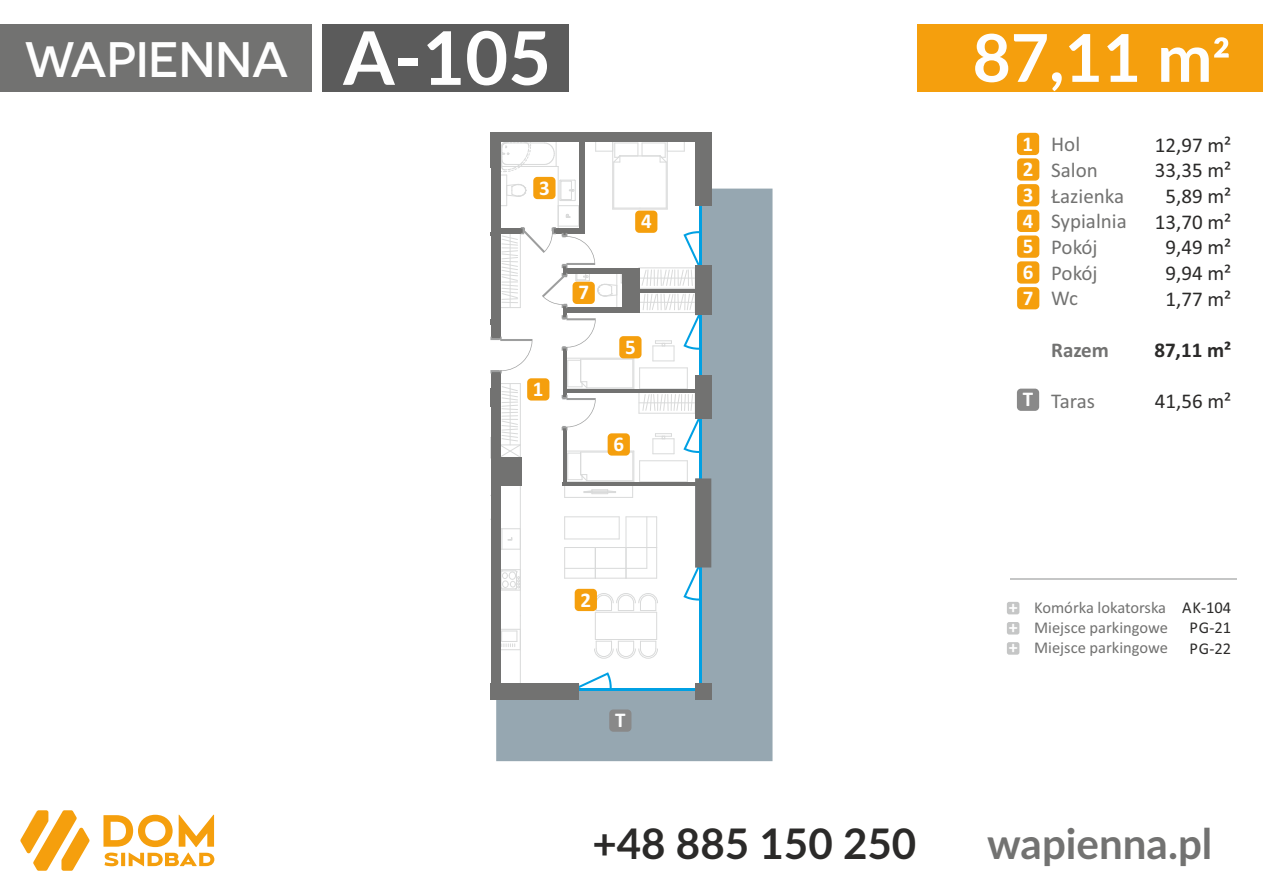
<style>
.page{position:relative;width:1263px;height:893px;background:#fff}
.page>*{position:absolute;margin:0;border:0;box-sizing:border-box;transform-origin:0 0}
.t1{font:700 73.95px "Lato";color:#fefefe}
.t2{font:700 66px "Lato";color:#fefefe}
.t3{font:500 49.8px "Novecentosanswide";color:#fefefe}
.t4{font:700 42.15px "Lato";color:#2b2a29}
.t5{font:700 42.15px "Lato";color:#727271}
.t6{font:21px/25.7px "Calibri";color:#2b2a29;text-align:center}
.t7{font:21px/25.7px "Calibri";color:#727271}
.t8{font:700 21px/25.7px "Calibri";color:#fefefe;text-align:justify}
.t9{font:700 21px "Calibri";color:#2b2a29}
.t10{font:700 21px "Calibri";color:#727271}
.t11{font:700 17.85px/20.1px "Calibri";color:#fefefe;text-align:justify}
.t12{font:16.5px/20.1px "Calibri";color:#727271;text-align:justify}
.t13{font:16.5px/20.1px "Calibri";color:#2b2a29;text-align:center}
.s1{font-size:54px}
</style>
<div class="page">
<div style="left:322px;top:24px;width:247px;height:68px;background:#5b5b5b"></div>
<div style="left:0;top:24px;width:312px;height:68px;background:#727271"></div>
<svg style="left:20px;top:810px;width:194px;height:61px"></svg>
<div style="left:917px;top:24px;width:346px;height:68px;background:#f59f0d"></div>
<hr style="left:1010px;top:578px;width:227px;height:2px;background:#c5c6c6">
<svg style="left:496px;top:189px;width:276px;height:572px;background:#9eaeb7"></svg>
<hr style="left:566px;top:688px;width:134px;height:2px;background:#00a0e3">
<hr style="left:699px;top:561px;width:2px;height:129px;background:#00a0e3">
<svg style="left:577px;top:672px;width:35px;height:16px"></svg>
<hr style="left:520px;top:616px;width:1px;height:68px;background:#d9dada">
<div style="left:497px;top:132px;width:206px;height:9px;background:#727271"></div>
<div style="left:491px;top:372px;width:10px;height:319px;background:#727271"></div>
<div style="left:490px;top:684px;width:89px;height:16px;background:#727271"></div>
<div style="left:695px;top:684px;width:16px;height:16px;background:#727271"></div>
<div style="left:695px;top:132px;width:16px;height:74px;background:#727271"></div>
<svg style="left:490px;top:133px;width:221px;height:526px"></svg>
<div style="left:1017px;top:133px;width:22px;height:22px;background:#f59f0d;border-radius:4px"></div>
<div style="left:1017px;top:158px;width:22px;height:23px;background:#f59f0d;border-radius:4px"></div>
<div style="left:1017px;top:184px;width:22px;height:22px;background:#f59f0d;border-radius:4px"></div>
<div style="left:1017px;top:210px;width:22px;height:22px;background:#f59f0d;border-radius:4px"></div>
<div style="left:1017px;top:235px;width:22px;height:23px;background:#f59f0d;border-radius:4px"></div>
<div style="left:1017px;top:389px;width:22px;height:22px;background:#898989;border-radius:4px"></div>
<div style="left:1017px;top:261px;width:22px;height:23px;background:#f59f0d;border-radius:4px"></div>
<div style="left:1017px;top:287px;width:22px;height:22px;background:#f59f0d;border-radius:4px"></div>
<div style="left:527px;top:378px;width:22px;height:23px;background:#f59f0d;border-radius:4px"></div>
<div style="left:575px;top:589px;width:22px;height:22px;background:#f59f0d;border-radius:4px"></div>
<div style="left:533px;top:177px;width:22px;height:22px;background:#f59f0d;border-radius:4px"></div>
<div style="left:635px;top:211px;width:22px;height:22px;background:#f59f0d;border-radius:4px"></div>
<div style="left:619px;top:336px;width:22px;height:22px;background:#f59f0d;border-radius:4px"></div>
<div style="left:609px;top:709px;width:22px;height:23px;background:#898989;border-radius:4px"></div>
<div style="left:608px;top:433px;width:22px;height:23px;background:#f59f0d;border-radius:4px"></div>
<div style="left:572px;top:282px;width:23px;height:22px;background:#f59f0d;border-radius:4px"></div>
<div style="left:1007px;top:602px;width:12px;height:12px;background:#c5c6c6;border-radius:2px"></div>
<div style="left:1007px;top:622px;width:12px;height:12px;background:#c5c6c6;border-radius:2px"></div>
<div style="left:1007px;top:642px;width:12px;height:13px;background:#c5c6c6;border-radius:2px"></div>
<h3 class="t3" style="left:25px;top:36px;width:266px">WAPIENNA</h3>
<h1 class="t1" style="left:343px;top:25px;width:209px">A-105</h1>
<h2 class="t2" style="left:972px;top:29px;width:259px">87,11 m<span class="s1">²</span></h2>
<p class="t8" style="left:539px;top:177px;width:12px">3</p>
<p class="t8" style="left:533px;top:378px;width:12px">1</p>
<p class="t8" style="left:578px;top:281px;width:12px">7</p>
<p class="t8" style="left:641px;top:210px;width:12px">4</p>
<p class="t8" style="left:625px;top:336px;width:12px">5</p>
<p class="t8" style="left:613px;top:433px;width:12px">6</p>
<p class="t8" style="left:1022px;top:133px;width:13px">1<br>2<br>3<br>4<br>5</p>
<p class="t8" style="left:1023px;top:261px;width:12px">6<br>7</p>
<p class="t8" style="left:1023px;top:388px;width:12px">T</p>
<p class="t7" style="left:1051px;top:133px;width:77px">Hol<br>Salon<br>Łazienka<br>Sypialnia<br>Pokój<br>Pokój<br>Wc</p>
<p class="t10" style="left:1051px;top:341px;width:59px">Razem</p>
<p class="t7" style="left:1051px;top:390px;width:45px">Taras</p>
<p class="t6" style="left:1155px;top:134px;width:78px">12,97 m²<br>33,35 m²<br>5,89 m²<br>13,70 m²<br>9,49 m²<br>9,94 m²<br>1,77 m²</p>
<p class="t9" style="left:1154px;top:341px;width:78px">87,11 m²</p>
<p class="t6" style="left:1155px;top:390px;width:78px">41,56 m²</p>
<p class="t8" style="left:580px;top:589px;width:12px">2</p>
<p class="t8" style="left:615px;top:709px;width:12px">T</p>
<p class="t11" style="left:1009px;top:599px;width:10px">+ + +</p>
<p class="t12" style="left:1034px;top:599px;width:135px">Komórka lokatorska Miejsce parkingowe Miejsce parkingowe</p>
<p class="t13" style="left:1182px;top:599px;width:50px">AK-104<br>PG-21<br>PG-22</p>
<h3 class="t4" style="left:592px;top:825px;width:325px">+48 885 150 250</h3>
<h3 class="t5" style="left:987px;top:825px;width:227px">wapienna.pl</h3>
</div>
